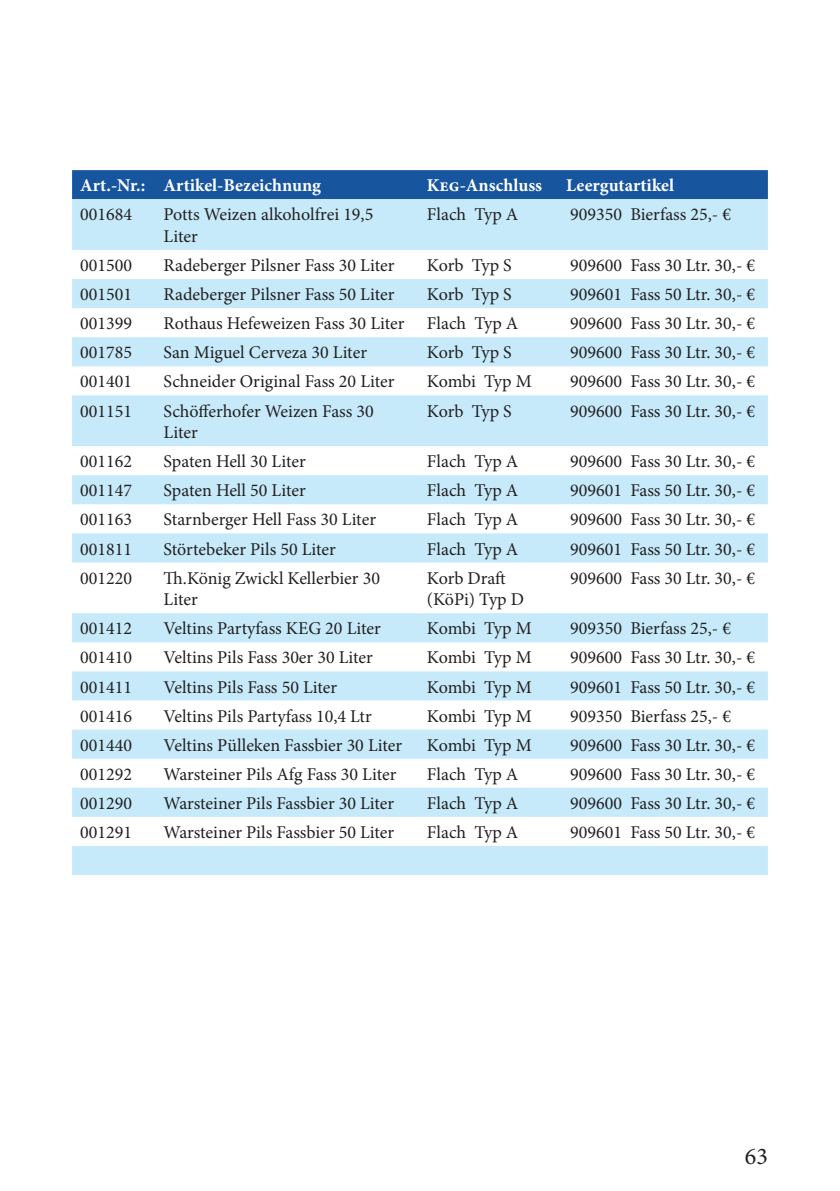
<style>
.page{position:relative;width:840px;height:1191px;background:#fff}
.page>*{position:absolute;margin:0;border:0;box-sizing:border-box;transform-origin:0 0}
.t1{font:24px "Minion Pro";color:#231f20}
.Überschrift_1{font:18px/21.6px "Minion Pro";color:#231f20}
.Überschrift_1-2{font:700 18px "Minion Pro";color:#fff}
</style>
<div class="page">
<div style="left:72px;top:170px;width:695px;height:29px;background:#18559f"></div>
<svg style="left:72px;top:199px;width:695px;height:676px;fill:#c6eafa"></svg>
<p class="Überschrift_1-2" style="left:80px;top:173px;width:67px">Art.-Nr.:</p>
<p class="Überschrift_1-2" style="left:163px;top:173px;width:159px">Artikel-Bezeichnung</p>
<p class="Überschrift_1-2" style="left:427px;top:173px;width:117px">Keg-Anschluss</p>
<p class="Überschrift_1-2" style="left:566px;top:173px;width:109px">Leergutartikel</p>
<p class="Überschrift_1" style="left:80px;top:204px;width:53px">001684</p>
<p class="Überschrift_1" style="left:163px;top:204px;width:211px">Potts Weizen alkoholfrei 19,5<br>Liter</p>
<p class="Überschrift_1" style="left:427px;top:204px;width:93px">Flach Typ A</p>
<p class="Überschrift_1" style="left:570px;top:204px;width:162px">909350 Bierfass 25,- €</p>
<p class="Überschrift_1" style="left:80px;top:254px;width:53px">001500</p>
<p class="Überschrift_1" style="left:163px;top:254px;width:232px">Radeberger Pilsner Fass 30 Liter</p>
<p class="Überschrift_1" style="left:427px;top:254px;width:86px">Korb Typ S</p>
<p class="Überschrift_1" style="left:570px;top:254px;width:186px">909600 Fass 30 Ltr. 30,- €</p>
<p class="Überschrift_1" style="left:80px;top:284px;width:53px">001501</p>
<p class="Überschrift_1" style="left:163px;top:284px;width:232px">Radeberger Pilsner Fass 50 Liter</p>
<p class="Überschrift_1" style="left:427px;top:284px;width:86px">Korb Typ S</p>
<p class="Überschrift_1" style="left:570px;top:284px;width:186px">909601 Fass 50 Ltr. 30,- €</p>
<p class="Überschrift_1" style="left:80px;top:313px;width:53px">001399</p>
<p class="Überschrift_1" style="left:163px;top:313px;width:242px">Rothaus Hefeweizen Fass 30 Liter</p>
<p class="Überschrift_1" style="left:427px;top:313px;width:93px">Flach Typ A</p>
<p class="Überschrift_1" style="left:570px;top:313px;width:186px">909600 Fass 30 Ltr. 30,- €</p>
<p class="Überschrift_1" style="left:80px;top:342px;width:53px">001785</p>
<p class="Überschrift_1" style="left:163px;top:342px;width:205px">San Miguel Cerveza 30 Liter</p>
<p class="Überschrift_1" style="left:427px;top:342px;width:86px">Korb Typ S</p>
<p class="Überschrift_1" style="left:570px;top:342px;width:186px">909600 Fass 30 Ltr. 30,- €</p>
<p class="Überschrift_1" style="left:80px;top:371px;width:53px">001401</p>
<p class="Überschrift_1" style="left:163px;top:371px;width:232px">Schneider Original Fass 20 Liter</p>
<p class="Überschrift_1" style="left:427px;top:371px;width:106px">Kombi Typ M</p>
<p class="Überschrift_1" style="left:570px;top:371px;width:186px">909600 Fass 30 Ltr. 30,- €</p>
<p class="Überschrift_1" style="left:80px;top:400px;width:53px">001151</p>
<p class="Überschrift_1" style="left:163px;top:400px;width:211px">Schöfferhofer Weizen Fass 30<br>Liter</p>
<p class="Überschrift_1" style="left:427px;top:400px;width:86px">Korb Typ S</p>
<p class="Überschrift_1" style="left:570px;top:400px;width:186px">909600 Fass 30 Ltr. 30,- €</p>
<p class="Überschrift_1" style="left:80px;top:451px;width:53px">001162</p>
<p class="Überschrift_1" style="left:163px;top:451px;width:144px">Spaten Hell 30 Liter</p>
<p class="Überschrift_1" style="left:427px;top:451px;width:93px">Flach Typ A</p>
<p class="Überschrift_1" style="left:570px;top:451px;width:186px">909600 Fass 30 Ltr. 30,- €</p>
<p class="Überschrift_1" style="left:80px;top:480px;width:53px">001147</p>
<p class="Überschrift_1" style="left:163px;top:480px;width:144px">Spaten Hell 50 Liter</p>
<p class="Überschrift_1" style="left:427px;top:480px;width:93px">Flach Typ A</p>
<p class="Überschrift_1" style="left:570px;top:480px;width:186px">909601 Fass 50 Ltr. 30,- €</p>
<p class="Überschrift_1" style="left:80px;top:509px;width:53px">001163</p>
<p class="Überschrift_1" style="left:163px;top:509px;width:214px">Starnberger Hell Fass 30 Liter</p>
<p class="Überschrift_1" style="left:427px;top:509px;width:93px">Flach Typ A</p>
<p class="Überschrift_1" style="left:570px;top:509px;width:186px">909600 Fass 30 Ltr. 30,- €</p>
<p class="Überschrift_1" style="left:80px;top:538px;width:53px">001811</p>
<p class="Überschrift_1" style="left:163px;top:538px;width:174px">Störtebeker Pils 50 Liter</p>
<p class="Überschrift_1" style="left:427px;top:538px;width:93px">Flach Typ A</p>
<p class="Überschrift_1" style="left:570px;top:538px;width:186px">909601 Fass 50 Ltr. 30,- €</p>
<p class="Überschrift_1" style="left:80px;top:567px;width:53px">001220</p>
<p class="Überschrift_1" style="left:163px;top:567px;width:218px">Th.König Zwickl Kellerbier 30<br>Liter</p>
<p class="Überschrift_1" style="left:427px;top:567px;width:99px">Korb Draft (KöPi) Typ D</p>
<p class="Überschrift_1" style="left:570px;top:567px;width:186px">909600 Fass 30 Ltr. 30,- €</p>
<p class="Überschrift_1" style="left:80px;top:618px;width:53px">001412</p>
<p class="Überschrift_1" style="left:163px;top:618px;width:218px">Veltins Partyfass KEG 20 Liter</p>
<p class="Überschrift_1" style="left:427px;top:618px;width:106px">Kombi Typ M</p>
<p class="Überschrift_1" style="left:570px;top:618px;width:162px">909350 Bierfass 25,- €</p>
<p class="Überschrift_1" style="left:80px;top:647px;width:53px">001410</p>
<p class="Überschrift_1" style="left:163px;top:647px;width:211px">Veltins Pils Fass 30er 30 Liter</p>
<p class="Überschrift_1" style="left:427px;top:647px;width:106px">Kombi Typ M</p>
<p class="Überschrift_1" style="left:570px;top:647px;width:186px">909600 Fass 30 Ltr. 30,- €</p>
<p class="Überschrift_1" style="left:80px;top:676px;width:53px">001411</p>
<p class="Überschrift_1" style="left:163px;top:676px;width:175px">Veltins Pils Fass 50 Liter</p>
<p class="Überschrift_1" style="left:427px;top:676px;width:106px">Kombi Typ M</p>
<p class="Überschrift_1" style="left:570px;top:676px;width:186px">909601 Fass 50 Ltr. 30,- €</p>
<p class="Überschrift_1" style="left:80px;top:705px;width:53px">001416</p>
<p class="Überschrift_1" style="left:163px;top:705px;width:209px">Veltins Pils Partyfass 10,4 Ltr</p>
<p class="Überschrift_1" style="left:427px;top:705px;width:106px">Kombi Typ M</p>
<p class="Überschrift_1" style="left:570px;top:705px;width:162px">909350 Bierfass 25,- €</p>
<p class="Überschrift_1" style="left:80px;top:734px;width:53px">001440</p>
<p class="Überschrift_1" style="left:163px;top:734px;width:240px">Veltins Pülleken Fassbier 30 Liter</p>
<p class="Überschrift_1" style="left:427px;top:734px;width:106px">Kombi Typ M</p>
<p class="Überschrift_1" style="left:570px;top:734px;width:186px">909600 Fass 30 Ltr. 30,- €</p>
<p class="Überschrift_1" style="left:80px;top:763px;width:53px">001292</p>
<p class="Überschrift_1" style="left:163px;top:763px;width:234px">Warsteiner Pils Afg Fass 30 Liter</p>
<p class="Überschrift_1" style="left:427px;top:763px;width:93px">Flach Typ A</p>
<p class="Überschrift_1" style="left:570px;top:763px;width:186px">909600 Fass 30 Ltr. 30,- €</p>
<p class="Überschrift_1" style="left:80px;top:792px;width:53px">001290</p>
<p class="Überschrift_1" style="left:163px;top:792px;width:232px">Warsteiner Pils Fassbier 30 Liter</p>
<p class="Überschrift_1" style="left:427px;top:792px;width:93px">Flach Typ A</p>
<p class="Überschrift_1" style="left:570px;top:792px;width:186px">909600 Fass 30 Ltr. 30,- €</p>
<p class="Überschrift_1" style="left:80px;top:821px;width:53px">001291</p>
<p class="Überschrift_1" style="left:163px;top:821px;width:232px">Warsteiner Pils Fassbier 50 Liter</p>
<p class="Überschrift_1" style="left:427px;top:821px;width:93px">Flach Typ A</p>
<p class="Überschrift_1" style="left:570px;top:821px;width:186px">909601 Fass 50 Ltr. 30,- €</p>
<p class="t1" style="left:744px;top:1140px;width:25px">63</p>
</div>
